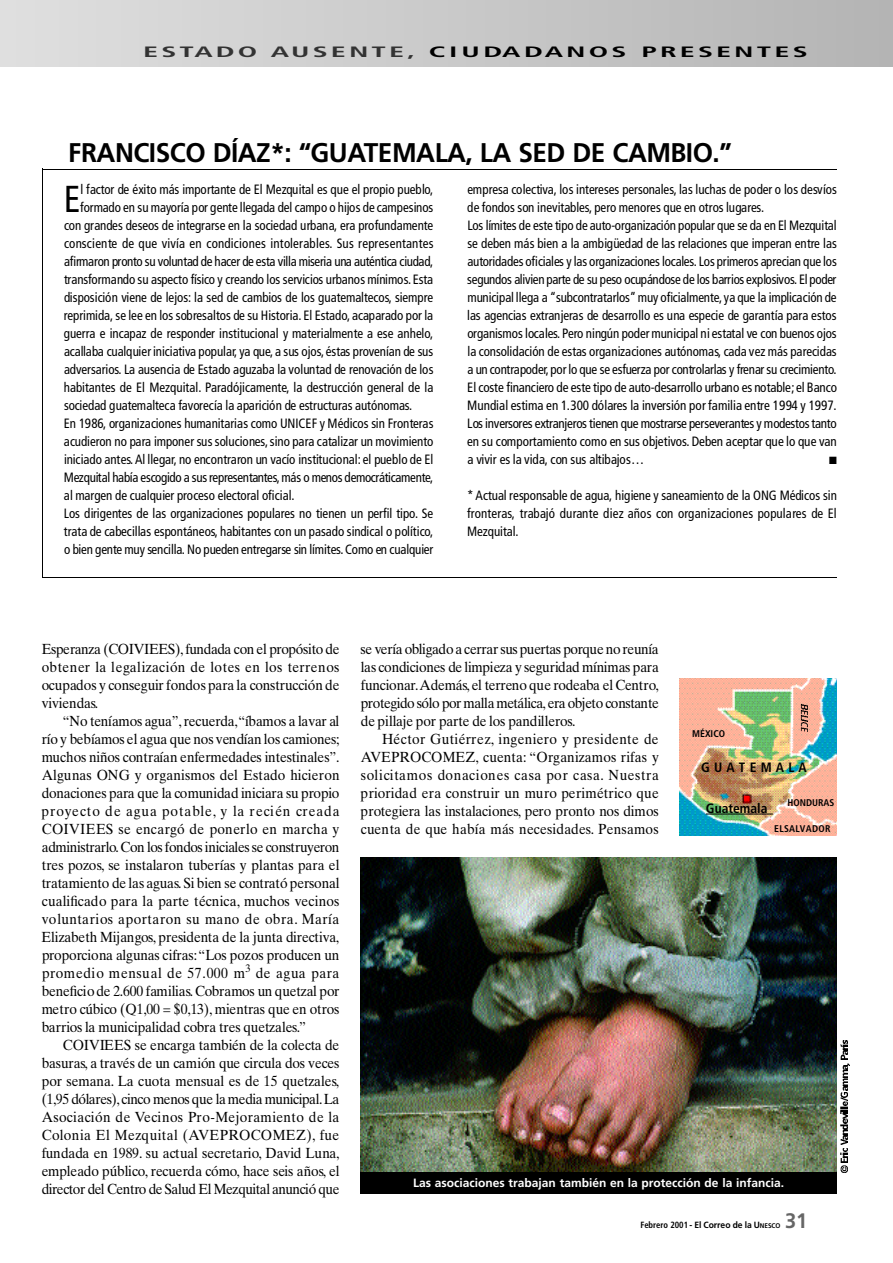
<style>
.page{position:relative;width:893px;height:1263px;background:#fff}
.page>*{position:absolute;margin:0;border:0;box-sizing:border-box;transform-origin:0 0}
.t1{font:condensed 37.5px "Frutiger";color:#000;scale:.96 1}
.t2{font:700 27px "Frutiger";letter-spacing:-.02em;color:#000}
.t3{font:700 21px "Frutiger";color:#666;scale:.95 1}
.t4{font:700 condensed 15px "Frutiger";letter-spacing:.1em;color:#000;scale:2 1}
.t5{font:14.7px/18px "Times Ten";letter-spacing:-.015em;color:#000;text-align:justify;scale:.93 1}
.t6{font:condensed 13.5px/18px "Frutiger";letter-spacing:-.01em;color:#000;scale:.96 1}
.t7{font:condensed 13.5px "Frutiger";letter-spacing:.02em;color:#000;scale:.96 1}
.t8{font:700 condensed 13.5px "Frutiger";color:#000}
.t9{font:700 12px "Frutiger";color:#fff}
.t10{font:10.5px "Zapf Dingbats";color:#000}
.t11{font:700 condensed 9.75px "Frutiger";color:#000}
.t12{font:700 condensed 9.75px "Frutiger";letter-spacing:.025em;color:#000}
.t13{font:700 9px "Frutiger";color:#000;scale:.95 1}
.s1{color:#333}
.s2{font-stretch:condensed}
.s3{font-size:6.75px}
</style>
<div class="page">
<hr style="left:42px;top:169px;width:794px;height:1px;background:#000">
<hr style="left:42px;top:169px;width:1px;height:409px;background:#000">
<hr style="left:42px;top:578px;width:794px;height:1px;background:#000">
<img style="left:360px;top:858px;width:476px;height:314px">
<div style="left:360px;top:1172px;width:476px;height:22px;background:#000"></div>
<img style="left:679px;top:679px;width:157px;height:156px">
<svg style="left:797px;top:705px;width:10px;height:27px"></svg>
<hr style="left:706px;top:814px;width:66px;height:1px;background:#000">
<svg style="left:840px;top:1040px;width:9px;height:133px"></svg>
<p class="t4" style="left:143px;top:46px;width:334px"><span class="s1">E S TADO AU S E N T E ,</span> C I U DA DANOS PRESENTES</p>
<h2 class="t2" style="left:68px;top:142px;width:665px">FRANCISCO DÍAZ*: “GUATEMALA, LA SED DE CAMBIO.”</h2>
<h1 class="t1" style="left:64px;top:184px;width:19px">E</h1>
<p class="t6" style="left:80px;top:182px;width:369px">l factor de éxito más importante de El Mezquital es que el propio pueblo,</p>
<p class="t6" style="left:80px;top:200px;width:369px">formado en su mayoría por gente llegada del campo o hijos de campesinos</p>
<p class="t6" style="left:64px;top:218px;width:386px">con grandes deseos de integrarse en la sociedad urbana, era profundamente</p>
<p class="t7" style="left:64px;top:238px;width:386px">consciente de que vivía en condiciones intolerables. Sus representantes</p>
<p class="t6" style="left:64px;top:254px;width:386px">a firmaron pronto su voluntad de hacer de esta villa miseria una auténtica ciudad,</p>
<p class="t6" style="left:64px;top:272px;width:386px">transformando su aspecto físico y creando los servicios urbanos mínimos. E s t a</p>
<p class="t6" style="left:64px;top:290px;width:386px">disposición viene de lejos: la sed de cambios de los guatemaltecos, s i e m p r e</p>
<p class="t6" style="left:64px;top:308px;width:386px">r e p r i m i d a , se lee en los sobresaltos de su Historia. El Estado, acaparado por la</p>
<p class="t6" style="left:64px;top:326px;width:386px">guerra e incapaz de responder institucional y materialmente a ese anhelo,</p>
<p class="t6" style="left:64px;top:344px;width:386px">acallaba cualquier iniciativa popular, ya que, a sus ojos, éstas provenían de sus</p>
<p class="t6" style="left:64px;top:362px;width:386px">a d v e r s a r i o s. La ausencia de Estado aguzaba la voluntad de renovación de los</p>
<p class="t6" style="left:64px;top:380px;width:386px">habitantes de El Mezquital. Paradójicamente, la destrucción general de la</p>
<p class="t6" style="left:64px;top:398px;width:364px">sociedad guatemalteca favorecía la aparición de estructuras autónomas.</p>
<p class="t6" style="left:64px;top:416px;width:386px">En 1986, organizaciones humanitarias como UNICEF y Médicos sin Fronteras</p>
<p class="t6" style="left:64px;top:434px;width:386px">acudieron no para imponer sus soluciones, sino para catalizar un movimiento</p>
<p class="t6" style="left:64px;top:452px;width:386px">iniciado antes. Al llegar, no encontraron un vacío institucional: el pueblo de El</p>
<p class="t6" style="left:64px;top:470px;width:386px">Mezquital había escogido a sus representantes, más o menos democráticamente,</p>
<p class="t6" style="left:64px;top:488px;width:242px">al margen de cualquier proceso electoral ofic i a l .</p>
<p class="t6" style="left:64px;top:506px;width:386px">Los dirigentes de las organizaciones populares no tienen un perfil tipo. S e</p>
<p class="t6" style="left:64px;top:524px;width:386px">trata de cabecillas espontáneos, habitantes con un pasado sindical o político,</p>
<p class="t6" style="left:64px;top:542px;width:386px">o bien gente muy sencilla. No pueden entregarse sin límites. Como en cualquier</p>
<p class="t6" style="left:467px;top:182px;width:387px">empresa colectiva , los intereses personales, las luchas de poder o los desvíos de fondos son inevitables, pero menores que en otros lugares.<br>Los límites de este tipo de auto-organización popular que se da en El Mezquital se deben más bien a la ambigüedad de las relaciones que imperan entre las autoridades oficiales y las organizaciones locales. Los primeros aprecian que los segundos alivien parte de su peso ocupándose de los barrios explosivos. El poder municipal llega a “ s u b c o n t r a t a r l o s ”muy ofic i a l m e n t e, ya que la implicación de las agencias extranjeras de desarrollo es una especie de garantía para estos organismos locales. Pero ningún poder municipal ni estatal ve con buenos ojos la consolidación de estas organizaciones autónomas, cada vez más parecidas a un contrapoder, por lo que se esfuerza por controlarlas y frenar su crecimiento.<br>El coste financiero de este tipo de auto-desarrollo urbano es notable; el Banco Mundial estima en 1.300 dólares la inversión por familia entre 1994 y 1997.<br>Los inversores extranjeros tienen que mostrarse perseverantes y modestos tanto en su comportamiento como en sus objetivos. Deben aceptar que lo que va n a vivir es la vida, con sus altibajos…</p>
<p class="t10" style="left:829px;top:456px;width:9px">■</p>
<p class="t6" style="left:467px;top:488px;width:386px;text-align:justify">*Actual responsable de agua, higiene y saneamiento de la ONG Médicos sin f r o n t e r a s, trabajó durante diez años con organizaciones populares de El M e z q u i t a l .</p>
<p class="t5" style="left:42px;top:641px;width:322px">Esperanza (COIVIEES), fundada con el propósito de obtener la legalización de lotes en los terrenos ocupados y conseguir fondos para la construcción de v i v i e n d a s.</p>
<p class="t5" style="left:42px;top:713px;width:322px;text-indent:21px">“No teníamos agua”, r e c u e r d a ,“íbamos a lavar al río y bebíamos el agua que nos vendían los camiones; muchos niños contraían enfermedades intestinales”.<br>Algunas ONG y organismos del Estado hicieron donaciones para que la comunidad iniciara su propio proyecto de agua potable, y la recién creada COIVIEES se encargó de ponerlo en marcha y a d m i n i s t r a r l o.Con los fondos iniciales se construyeron tres pozos, se instalaron tuberías y plantas para el tratamiento de las aguas. Si bien se contrató personal c u a l i ficado para la parte técnica, muchos vecinos voluntarios aportaron su mano de obra. M a r í a Elizabeth Mijangos, presidenta de la junta directiva, proporciona algunas cifras:“Los pozos producen un promedio mensual de 57.000 m<sup>3</sup> de agua para b e n e ficio de 2.600 familias. Cobramos un quetzal por metro cúbico (Q1,00 = $0,13), mientras que en otros barrios la municipalidad cobra tres quetzales.”</p>
<p class="t5" style="left:42px;top:1037px;width:322px;text-indent:21px">COIVIEES se encarga también de la colecta de b a s u r a s, a través de un camión que circula dos veces por semana. La cuota mensual es de 15 quetzales, (1,95 dólares),cinco menos que la media municipal.L a Asociación de Vecinos Pro-Mejoramiento de la Colonia El Mezquital (AV E P RO C O M E Z ) , f u e fundada en 1989. su actual secretario, David Luna, empleado público, recuerda cómo, hace seis años, e l director del Centro de Salud El Mezquital anunció que</p>
<p class="t5" style="left:360px;top:641px;width:322px">se vería obligado a cerrar sus puertas porque no reunía las condiciones de limpieza y seguridad mínimas para f u n c i o n a r.A d e m á s, el terreno que rodeaba el Centro, protegido sólo por malla metálica, era objeto constante de pillaje por parte de los pandilleros.</p>
<p class="t5" style="left:360px;top:731px;width:322px;text-indent:22px">Héctor Gutiérrez, ingeniero y presidente de AV E P RO C O M E Z , c u e n t a : “Organizamos rifas y solicitamos donaciones casa por casa. N u e s t r a prioridad era construir un muro perimétrico que protegiera las instalaciones, pero pronto nos dimos cuenta de que había más necesidades. P e n s a m o s</p>
<p class="t11" style="left:692px;top:730px;width:34px">MÉXICO</p>
<p class="t8" style="left:701px;top:762px;width:107px">G U A T E M A L A</p>
<p class="t8" style="left:706px;top:802px;width:63px">Guatemala</p>
<p class="t11" style="left:787px;top:799px;width:48px">HONDURAS</p>
<p class="t12" style="left:774px;top:825px;width:58px">ELSALVADOR</p>
<p class="t9" style="left:413px;top:1178px;width:372px">Las asociaciones trabajan también en la protección de la infancia.</p>
<p class="t13" style="left:640px;top:1221px;width:149px"><span class="s2">Febrero 2001</span> - El Correo de la U<span class="s3">NESCO</span></p>
<h3 class="t3" style="left:785px;top:1212px;width:25px">31</h3>
</div>
